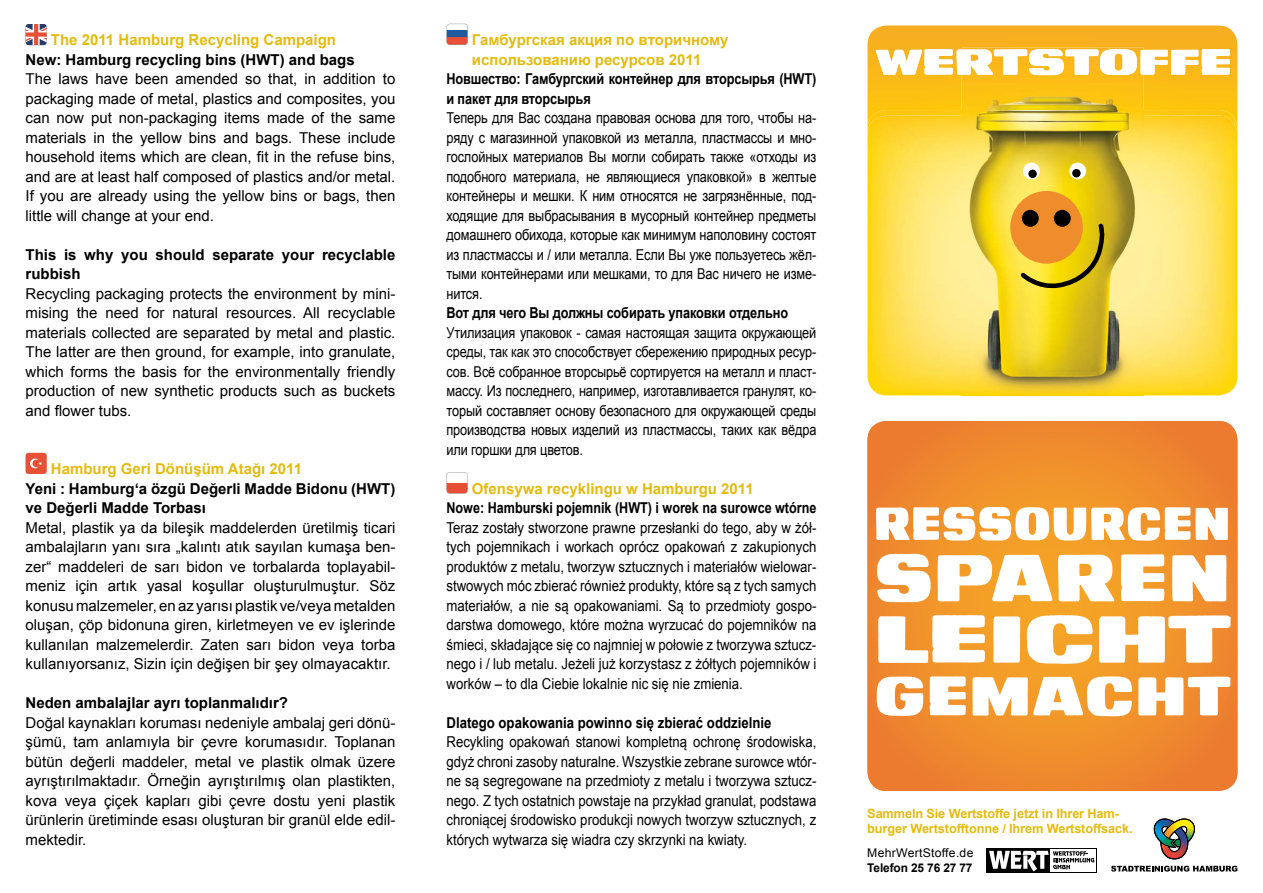
<style>
.page{position:relative;width:1263px;height:893px;background:#fff}
.page>*{position:absolute;margin:0;border:0;box-sizing:border-box;transform-origin:0 0}
.t1{font:15px/19.5px "Arial";color:#000;text-align:justify}
.t2{font:15px/19.5px "Arial";color:#000;text-align:justify;scale:.85 1}
.t3{font:15px/19.5px "Arial";color:#000;text-align:justify;scale:.88 1}
.t4{font:700 15px/19.5px "Arial";color:#000}
.t5{font:700 15px/19.5px "Arial";color:#e3bb0f}
.t6{font:700 15px/19.5px "Arial";color:#000;scale:.85 1}
.t7{font:700 15px "Arial";color:#000;scale:.84 1}
.t8{font:700 15px "Arial";color:#000;scale:.88 1}
.t9{font:700 12.75px/15.3px "Arial";letter-spacing:-.01em;color:#e3bb0f}
.t10{font:12px "Arial";letter-spacing:.02em;color:#000}
.t11{font:700 12px "Arial";letter-spacing:-.01em;color:#000}
</style>
<div class="page">
<svg style="left:867px;top:421px;width:370px;height:370px;background:#ef8a2e"></svg>
<img style="left:867px;top:26px;width:301px;height:84px">
<img style="left:867px;top:116px;width:370px;height:279px">
<svg style="left:1153px;top:819px;width:42px;height:40px"></svg>
<svg style="left:1111px;top:866px;width:126px;height:6px"></svg>
<svg style="left:876px;top:49px;width:354px;height:26px"></svg>
<img style="left:962px;top:110px;width:182px;height:286px">
<img style="left:993px;top:53px;width:130px;height:18px">
<img style="left:962px;top:47px;width:31px;height:28px">
<img style="left:1029px;top:49px;width:24px;height:26px">
<div style="left:1010px;top:191px;width:73px;height:73px;background:#ef8d2d;border-radius:50%"></div>
<div style="left:1022px;top:210px;width:17px;height:17px;background:#000;border-radius:50%"></div>
<div style="left:1054px;top:210px;width:17px;height:17px;background:#000;border-radius:50%"></div>
<div style="left:1023px;top:163px;width:17px;height:16px;background:#fff;border-radius:50%"></div>
<div style="left:1028px;top:170px;width:9px;height:8px;background:#000;border-radius:50%"></div>
<div style="left:1069px;top:163px;width:17px;height:16px;background:#fff;border-radius:50%"></div>
<div style="left:1072px;top:169px;width:9px;height:8px;background:#000;border-radius:50%"></div>
<svg style="left:1018px;top:221px;width:86px;height:67px"></svg>
<svg style="left:26px;top:453px;width:21px;height:21px"></svg>
<svg style="left:26px;top:24px;width:21px;height:21px"></svg>
<svg style="left:446px;top:24px;width:22px;height:21px"></svg>
<svg style="left:446px;top:472px;width:22px;height:22px"></svg>
<svg style="left:877px;top:676px;width:353px;height:40px"></svg>
<svg style="left:878px;top:615px;width:353px;height:49px"></svg>
<svg style="left:877px;top:554px;width:349px;height:49px"></svg>
<svg style="left:876px;top:507px;width:352px;height:34px"></svg>
<svg style="left:987px;top:848px;width:110px;height:24px"></svg>
<div style="left:1051px;top:849px;width:45px;height:22px;background:#fff"></div>
<svg style="left:989px;top:851px;width:105px;height:20px"></svg>
<p class="t5" style="left:51px;top:30px;width:287px">The 2011 Hamburg Recycling Campaign</p>
<p class="t5" style="left:472px;top:30px;width:258px">Гамбургская акция по вторичному использованию ресурсов 2011</p>
<p class="t4" style="left:26px;top:50px;width:331px">New: Hamburg recycling bins (HWT) and bags</p>
<p class="t1" style="left:26px;top:69px;width:371px">The laws have been amended so that, in addition to packaging made of metal, plastics and composites, you can now put non-packaging items made of the same materials in the yellow bins and bags. These include household items which are clean, fit in the refuse bins, and are at least half composed of plastics and/or metal.<br>If you are already using the yellow bins or bags, then little will change at your end.</p>
<p class="t4" style="left:26px;top:245px;width:371px">This is why you should separate your recyclable rubbish</p>
<p class="t1" style="left:26px;top:284px;width:371px">Recycling packaging protects the environment by mini&shy;mising the need for natural resources. All recyclable materials collected are separated by metal and plastic.<br>The latter are then ground, for example, into granulate, which forms the basis for the environmentally friendly production of new synthetic products such as buckets and flower tubs.</p>
<p class="t6" style="left:446px;top:69px;width:437px">Новшество: Гамбургский контейнер для вторсырья (HWT) и пакет для вторсырья</p>
<p class="t2" style="left:446px;top:108px;width:437px">Теперь для Вас создана правовая основа для того, чтобы на&shy;ряду с магазинной упаковкой из металла, пластмассы и мно&shy;гослойных материалов Вы могли собирать также «отходы из подобного материала, не являющиеся упаковкой» в желтые контейнеры и мешки. К ним относятся не загрязнённые, под&shy;ходящие для выбрасывания в мусорный контейнер предметы домашнего обихода, которые как минимум наполовину состоят из пластмассы и / или металла. Если Вы уже пользуетесь жёл&shy;тыми контейнерами или мешками, то для Вас ничего не изме&shy;нится.</p>
<p class="t6" style="left:446px;top:303px;width:404px">Вот для чего Вы должны собирать упаковки отдельно</p>
<p class="t2" style="left:446px;top:323px;width:437px">Утилизация упаковок - самая настоящая защита окружающей среды, так как это способствует сбережению природных ресур&shy;сов. Всё собранное вторсырьё сортируется на металл и пласт&shy;массу. Из последнего, например, изготавливается гранулят, ко&shy;торый составляет основу безопасного для окружающей среды производства новых изделий из пластмассы, таких как вёдра или горшки для цветов.</p>
<p class="t5" style="left:51px;top:459px;width:253px">Hamburg Geri Dönüşüm Atağı 2011</p>
<p class="t4" style="left:26px;top:479px;width:371px">Yeni : Hamburg‘a özgü Değerli Madde Bidonu (HWT) ve Değerli Madde Torbası</p>
<p class="t1" style="left:26px;top:518px;width:371px">Metal, plastik ya da bileşik maddelerden üretilmiş ticari ambalajların yanı sıra „kalıntı atık sayılan kumaşa ben&shy;zer“ maddeleri de sarı bidon ve torbalarda toplayabil&shy;meniz için artık yasal koşullar oluşturulmuştur. Söz konusu malzemeler, en az yarısı plastik ve/veya metalden oluşan, çöp bidonuna giren, kirletmeyen ve ev işlerinde kullanılan malzemelerdir. Zaten sarı bidon veya torba kullanıyorsanız, Sizin için değişen bir şey olmayacaktır.</p>
<p class="t4" style="left:26px;top:693px;width:264px">Neden ambalajlar ayrı toplanmalıdır?</p>
<p class="t1" style="left:26px;top:713px;width:371px">Doğal kaynakları koruması nedeniyle ambalaj geri dönü&shy;şümü, tam anlamıyla bir çevre korumasıdır. Toplanan bütün değerli maddeler, metal ve plastik olmak üzere ayrıştırılmaktadır. Örneğin ayrıştırılmış olan plastikten, kova veya çiçek kapları gibi çevre dostu yeni plastik ürünlerin üretiminde esası oluşturan bir granül elde edil&shy;mektedir.</p>
<p class="t5" style="left:472px;top:479px;width:283px">Ofensywa recyklingu w Hamburgu 2011</p>
<p class="t7" style="left:446px;top:498px;width:442px">Nowe: Hamburski pojemnik (HWT) i worek na surowce wtórne</p>
<p class="t3" style="left:446px;top:518px;width:422px">Teraz zostały stworzone prawne przesłanki do tego, aby w żół&shy;tych pojemnikach i workach oprócz opakowań z zakupionych produktów z metalu, tworzyw sztucznych i materiałów wielowar&shy;stwowych móc zbierać również produkty, które są z tych samych materiałów, a nie są opakowaniami. Są to przedmioty gospo&shy;darstwa domowego, które można wyrzucać do pojemników na śmieci, składające się co najmniej w połowie z tworzywa sztucz&shy;nego i / lub metalu. Jeżeli już korzystasz z żółtych pojemników i worków – to dla Ciebie lokalnie nic się nie zmienia.</p>
<p class="t8" style="left:446px;top:712px;width:371px">Dlatego opakowania powinno się zbierać oddzielnie</p>
<p class="t3" style="left:446px;top:732px;width:422px">Recykling opakowań stanowi kompletną ochronę środowiska, gdyż chroni zasoby naturalne. Wszystkie zebrane surowce wtór&shy;ne są segregowane na przedmioty z metalu i tworzywa sztucz&shy;nego. Z tych ostatnich powstaje na przykład granulat, podstawa chroniącej środowisko produkcji nowych tworzyw sztucznych, z których wytwarza się wiadra czy skrzynki na kwiaty.</p>
<p class="t9" style="left:867px;top:806px;width:267px">Sammeln Sie Wertstoffe jetzt in Ihrer Ham&shy;burger Wertstofftonne / Ihrem Wertstoffsack.</p>
<p class="t10" style="left:867px;top:844px;width:108px">MehrWertStoffe.de</p>
<p class="t11" style="left:867px;top:859px;width:107px">Telefon 25 76 27 77</p>
</div>
